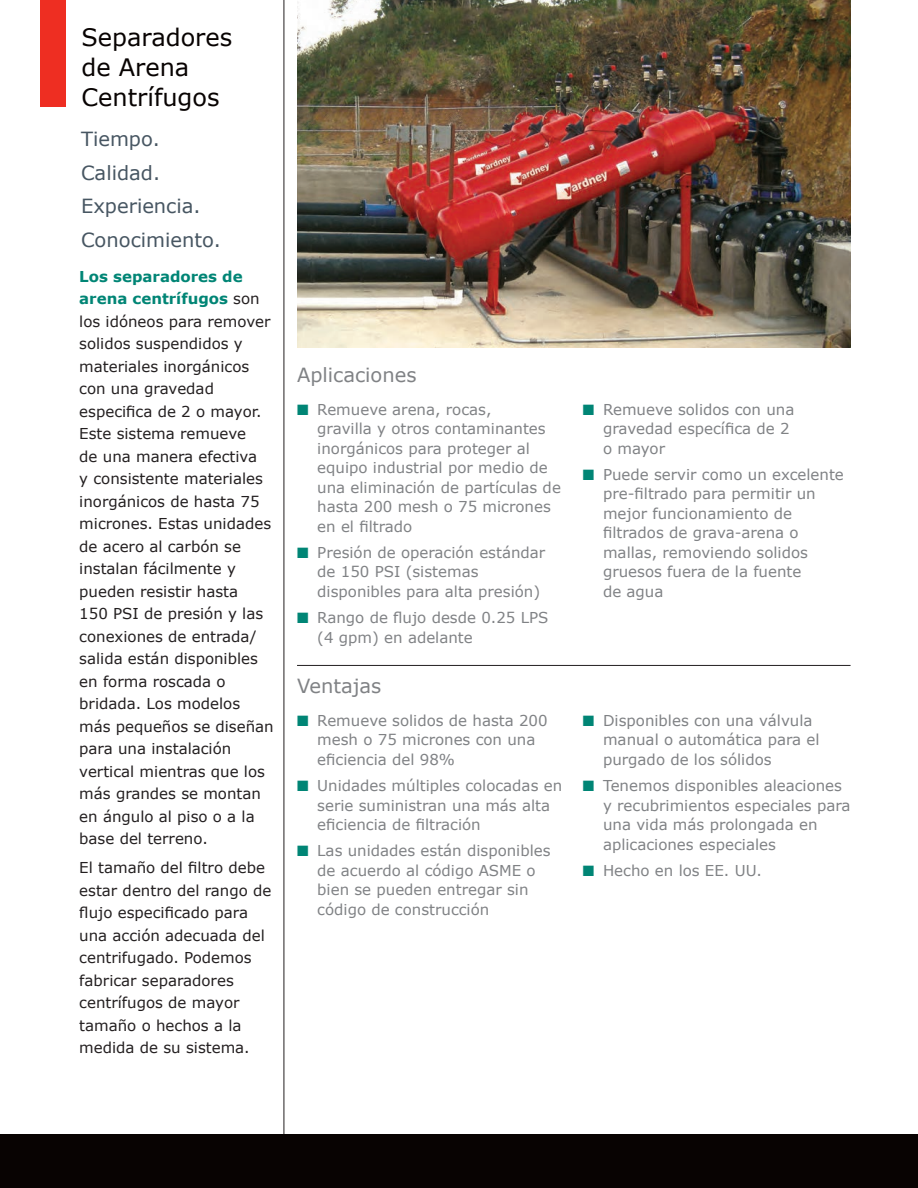
<style>
.page{position:relative;width:918px;height:1188px;background:#fff}
.page>*{position:absolute;margin:0;border:0;box-sizing:border-box;transform-origin:0 0}
.HEADS_-_black{font:24px/30px "Verdana";color:#080302}
.HEADS_-_blue{font:19.5px "Verdana";color:#475662}
.HEADS_-_grey{font:19.5px "Verdana";color:#808285}
.HEADS_-_grey_with_ru{font:19.5px "Verdana";color:#808285}
.t1{font:15px/19.5px "Verdana";color:#808285}
.Verdana_text_-_10_16{font:15px/22.5px "Verdana";color:#231f20}
.s1{font-weight:700;color:#008575}
.s2{color:#008575}
</style>
<div class="page">
<hr style="left:284px;top:0;width:1px;height:1188px;background:#231f20">
<img style="left:297px;top:0;width:554px;height:348px">
<hr style="left:297px;top:665px;width:554px;height:1px;background:#231f20">
<div style="left:0;top:1134px;width:918px;height:54px;background:#080302"></div>
<div style="left:41px;top:0;width:25px;height:107px;background:#ee2e22"></div>
<p class="HEADS_-_black" style="left:81px;top:22px;width:152px">Separadores de Arena<br>Centrífugos</p>
<p class="HEADS_-_blue" style="left:81px;top:125px;width:80px">Tiempo.</p>
<p class="HEADS_-_blue" style="left:81px;top:159px;width:81px">Calidad.</p>
<p class="HEADS_-_blue" style="left:81px;top:193px;width:121px">Experiencia.</p>
<p class="HEADS_-_blue" style="left:81px;top:227px;width:141px">Conocimiento.</p>
<p class="Verdana_text_-_10_16" style="left:79px;top:265px;width:196px"><span class="s1">Los separadores de arena centrífugos</span> son los idóneos para remover solidos suspendidos y materiales inorgánicos con una gravedad especifica de 2 o mayor.<br>Este sistema remueve<br>de una manera efectiva<br>y consistente materiales inorgánicos de hasta 75 micrones. Estas unidades de acero al carbón se instalan fácilmente y pueden resistir hasta<br>150 PSI de presión y las conexiones de entrada/ salida están disponibles en forma roscada o bridada. Los modelos más pequeños se diseñan para una instalación vertical mientras que los más grandes se montan en ángulo al piso o a la base del terreno.</p>
<p class="Verdana_text_-_10_16" style="left:79px;top:856px;width:194px">El tamaño del filtro debe estar dentro del rango de flujo especificado para una acción adecuada del centrifugado. Podemos fabricar separadores centrífugos de mayor tamaño o hechos a la medida de su sistema.</p>
<p class="HEADS_-_grey" style="left:297px;top:361px;width:121px">Aplicaciones</p>
<p class="t1" style="left:317px;top:399px;width:245px;text-indent:-20px"><span class="s2">■</span> Remueve arena, rocas,<br>gravilla y otros contaminantes inorgánicos para proteger al equipo industrial por medio de una eliminación de partículas de hasta 200 mesh o 75 micrones en el filtrado</p>
<p class="t1" style="left:317px;top:542px;width:230px;text-indent:-20px"><span class="s2">■</span> Presión de operación estándar de 150 PSI (sistemas disponibles para alta presión)</p>
<p class="t1" style="left:317px;top:608px;width:233px;text-indent:-20px"><span class="s2">■</span> Rango de flujo desde 0.25 LPS (4 gpm) en adelante</p>
<p class="HEADS_-_grey_with_ru" style="left:297px;top:672px;width:86px">Ventajas</p>
<p class="t1" style="left:317px;top:710px;width:232px;text-indent:-20px"><span class="s2">■</span> Remueve solidos de hasta 200 mesh o 75 micrones con una eficiencia del 98%</p>
<p class="t1" style="left:317px;top:776px;width:246px;text-indent:-20px"><span class="s2">■</span> Unidades múltiples colocadas en serie suministran una más alta eficiencia de filtración</p>
<p class="t1" style="left:317px;top:841px;width:235px;text-indent:-20px"><span class="s2">■</span> Las unidades están disponibles de acuerdo al código ASME o bien se pueden entregar sin código de construcción</p>
<p class="t1" style="left:603px;top:399px;width:193px;text-indent:-20px"><span class="s2">■</span> Remueve solidos con una gravedad específica de 2 o mayor</p>
<p class="t1" style="left:603px;top:464px;width:242px;text-indent:-20px"><span class="s2">■</span> Puede servir como un excelente pre-filtrado para permitir un mejor funcionamiento de filtrados de grava-arena o mallas, removiendo solidos gruesos fuera de la fuente<br>de agua</p>
<p class="t1" style="left:603px;top:710px;width:218px;text-indent:-20px"><span class="s2">■</span> Disponibles con una válvula manual o automática para el purgado de los sólidos</p>
<p class="t1" style="left:603px;top:776px;width:249px;text-indent:-20px"><span class="s2">■</span> Tenemos disponibles aleaciones y recubrimientos especiales para una vida más prolongada en aplicaciones especiales</p>
<p class="t1" style="left:583px;top:860px;width:181px"><span class="s2">■</span> Hecho en los EE. UU.</p>
</div>
